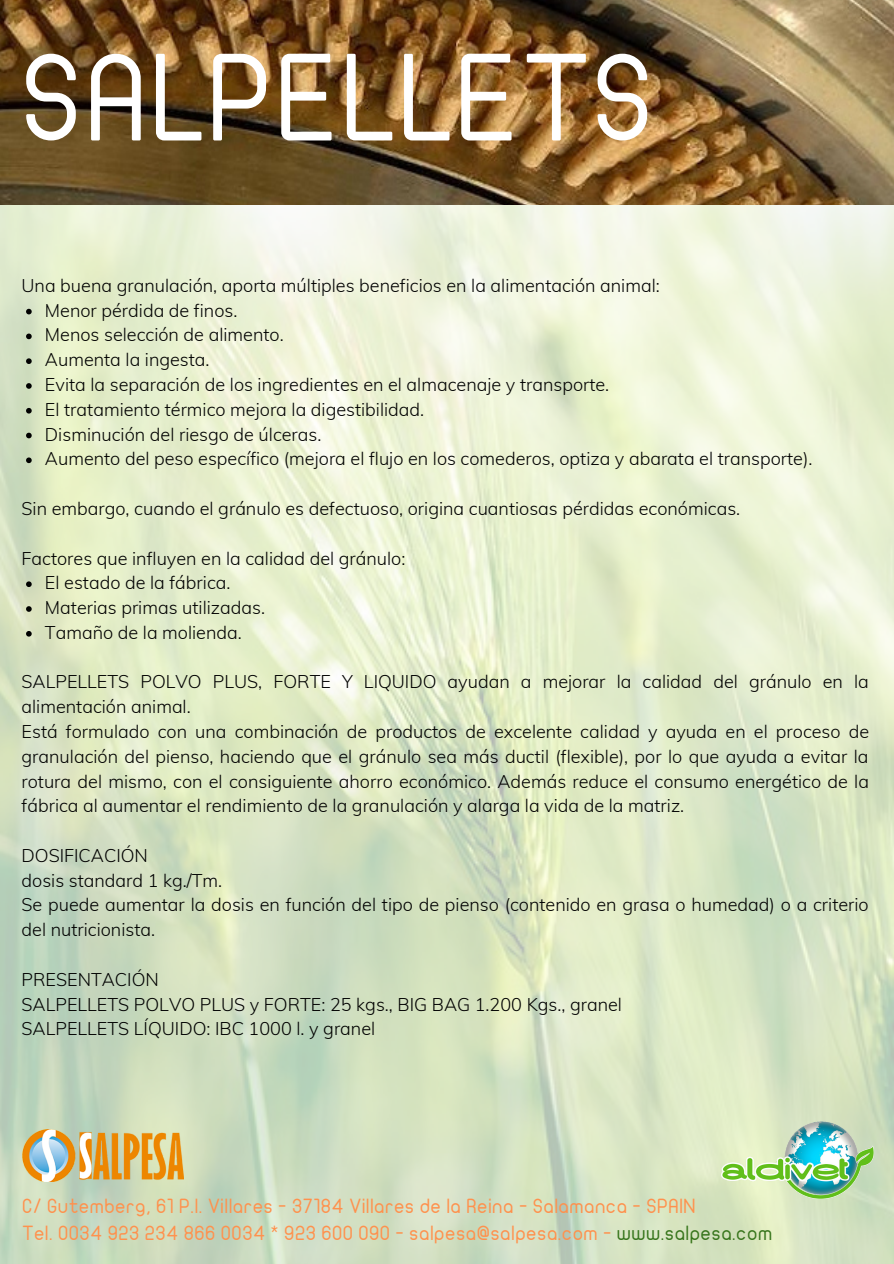
<style>
.page{position:relative;width:894px;height:1264px;background:#fff}
.page>*{position:absolute;margin:0;border:0;box-sizing:border-box;transform-origin:0 0}
.t1{font:120.15px "JF Flat";color:#fff}
.t2{font:19.8px "JF Flat";color:#ff914d}
.t3{font:300 18px/24.8px "Muli";color:#000}
.s1{color:#37751c}
</style>
<div class="page">
<img style="left:0;top:204px;width:893px;height:1059px">
<svg style="left:26px;top:309px;width:6px;height:5px"></svg>
<svg style="left:26px;top:333px;width:6px;height:6px"></svg>
<svg style="left:26px;top:358px;width:6px;height:6px"></svg>
<svg style="left:26px;top:383px;width:6px;height:6px"></svg>
<svg style="left:26px;top:408px;width:6px;height:5px"></svg>
<svg style="left:26px;top:432px;width:6px;height:6px"></svg>
<svg style="left:26px;top:457px;width:6px;height:6px"></svg>
<svg style="left:26px;top:581px;width:6px;height:6px"></svg>
<svg style="left:26px;top:606px;width:6px;height:6px"></svg>
<svg style="left:26px;top:631px;width:6px;height:5px"></svg>
<img style="left:0;top:0;width:893px;height:204px">
<img style="left:22px;top:1129px;width:161px;height:52px">
<img style="left:721px;top:1117px;width:152px;height:81px">
<p class="t1" style="left:20px;top:40px;width:637px">SALPELLETS</p>
<p class="t3" style="left:22px;top:273px;width:639px">Una buena granulación, aporta múltiples beneficios en la alimentación animal:</p>
<p class="t3" style="left:45px;top:297px;width:194px">Menor pérdida de finos.</p>
<p class="t3" style="left:45px;top:322px;width:240px">Menos selección de alimento.</p>
<p class="t3" style="left:45px;top:347px;width:166px">Aumenta la ingesta.</p>
<p class="t3" style="left:45px;top:372px;width:565px">Evita la separación de los ingredientes en el almacenaje y transporte.</p>
<p class="t3" style="left:45px;top:396px;width:380px">El tratamiento térmico mejora la digestibilidad.</p>
<p class="t3" style="left:45px;top:421px;width:278px">Disminución del riesgo de úlceras.</p>
<p class="t3" style="left:45px;top:446px;width:768px">Aumento del peso específico (mejora el flujo en los comederos, optiza y abarata el transporte).</p>
<p class="t3" style="left:22px;top:496px;width:720px">Sin embargo, cuando el gránulo es defectuoso, origina cuantiosas pérdidas económicas.</p>
<p class="t3" style="left:22px;top:545px;width:385px">Factores que influyen en la calidad del gránulo:</p>
<p class="t3" style="left:45px;top:570px;width:187px">El estado de la fábrica.</p>
<p class="t3" style="left:45px;top:595px;width:221px">Materias primas utilizadas.</p>
<p class="t3" style="left:45px;top:619px;width:198px">Tamaño de la molienda.</p>
<p class="t3" style="left:22px;top:669px;width:848px">SALPELLETS POLVO PLUS, FORTE Y LIQUIDO ayudan a mejorar la calidad del gránulo en la alimentación animal.</p>
<p class="t3" style="left:22px;top:718px;width:848px;text-align:justify">Está formulado con una combinación de productos de excelente calidad y ayuda en el proceso de granulación del pienso, haciendo que el gránulo sea más ductil (flexible), por lo que ayuda a evitar la rotura del mismo, con el consiguiente ahorro económico. Además reduce el consumo energético de la fábrica al aumentar el rendimiento de la granulación y alarga la vida de la matriz.</p>
<p class="t3" style="left:22px;top:842px;width:128px">DOSIFICACIÓN</p>
<p class="t3" style="left:22px;top:867px;width:202px">dosis standard 1 kg./Tm.</p>
<p class="t3" style="left:22px;top:892px;width:848px">Se puede aumentar la dosis en función del tipo de pienso (contenido en grasa o humedad) o a criterio del nutricionista.</p>
<p class="t3" style="left:22px;top:966px;width:139px">PRESENTACIÓN</p>
<p class="t3" style="left:22px;top:991px;width:602px">SALPELLETS POLVO PLUS y FORTE: 25 kgs., BIG BAG 1.200 Kgs., granel</p>
<p class="t3" style="left:22px;top:1016px;width:355px">SALPELLETS LÍQUIDO: IBC 1000 l. y granel</p>
<p class="t2" style="left:22px;top:1195px;width:675px">C/ Gutemberg, 61 P.I. Villares - 37184 Villares de la Reina - Salamanca - SPAIN</p>
<p class="t2" style="left:22px;top:1222px;width:751px">Tel. 0034 923 234 866 0034 * 923 600 090 - salpesa@salpesa.com - <span class="s1">www.salpesa.com</span></p>
</div>
